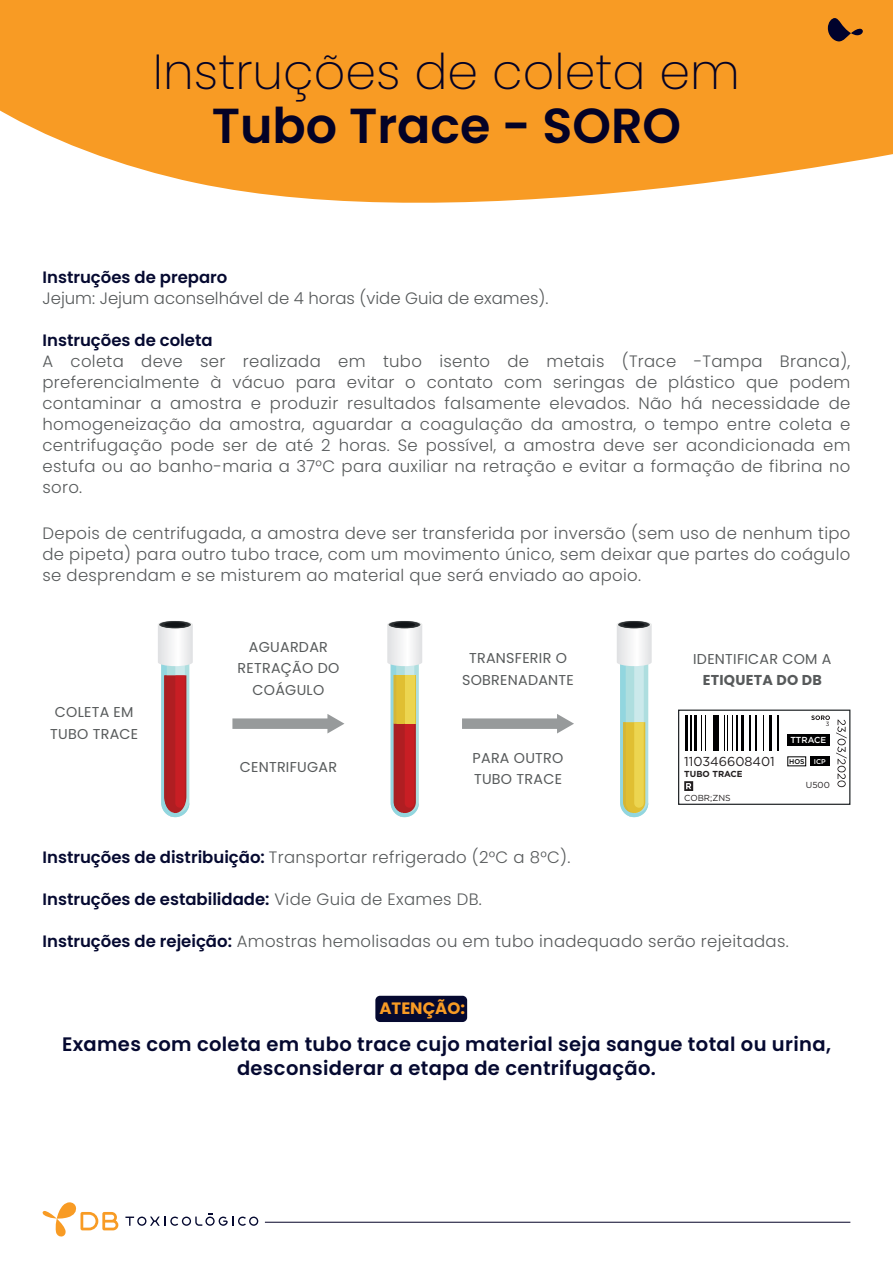
<style>
.page{position:relative;width:893px;height:1263px;background:#fff}
.page>*{position:absolute;margin:0;border:0;box-sizing:border-box;transform-origin:0 0}
.t1{font:200 49.2px "Poppins";color:#040226}
.t2{font:600 49.2px "Poppins";color:#040226}
.t3{font:600 19.5px/24px "Poppins";letter-spacing:.02em;color:#050930;text-align:center}
.t4{font:300 16.5px/21px "Poppins";letter-spacing:.02em;color:#575a5b;text-align:justify}
.t5{font:600 16.5px "Poppins";color:#050930}
.t6{font:300 16.5px "Poppins";color:#575a5b}
.t7{font:700 16.5px "Poppins";color:#f89b24}
.t8{font:14.25px/21.5px "Poppins";letter-spacing:.02em;color:#575a5b;text-align:center}
.t9{font:700 14.25px "Poppins";letter-spacing:.02em;color:#575a5b}
.t10{font:12.9px "Gotham";color:#231f20}
.t11{font:8.7px "Gotham";color:#231f20}
.t12{font:700 8.7px "Gotham";color:#231f20}
.t13{font:500 8.7px "Gotham";color:#fff}
.t14{font:500 6.9px "Gotham";color:#000001}
.t15{font:500 6.9px "Gotham";color:#fff}
.t16{font:6.15px "Gotham";color:#231f20}
.s1{font-weight:600;color:#050930}
.s2{font-weight:300;color:#575a5b}
</style>
<div class="page">
<svg style="left:0;top:0;width:893px;height:203px;background:#f8a53b"></svg>
<svg style="left:387px;top:621px;width:35px;height:196px"></svg>
<svg style="left:387px;top:621px;width:35px;height:8px"></svg>
<div style="left:390px;top:621px;width:29px;height:7px;background:#292d2f;border-radius:50%"></div>
<div style="left:394px;top:622px;width:21px;height:5px;background:#111417;border-radius:50%"></div>
<svg style="left:158px;top:621px;width:35px;height:196px"></svg>
<svg style="left:158px;top:621px;width:35px;height:8px"></svg>
<svg style="left:160px;top:621px;width:30px;height:7px"></svg>
<div style="left:161px;top:621px;width:28px;height:7px;background:#292d2f;border-radius:50%"></div>
<div style="left:164px;top:622px;width:22px;height:5px;background:#111417;border-radius:50%"></div>
<svg style="left:617px;top:621px;width:35px;height:196px"></svg>
<svg style="left:617px;top:621px;width:35px;height:8px"></svg>
<svg style="left:619px;top:621px;width:30px;height:7px"></svg>
<div style="left:620px;top:621px;width:28px;height:7px;background:#292d2f;border-radius:50%"></div>
<div style="left:623px;top:622px;width:22px;height:5px;background:#111417;border-radius:50%"></div>
<div style="left:678px;top:709px;width:172px;height:96px;background:#fff;border:1px solid #202427"></div>
<hr style="left:778px;top:715px;width:1px;height:36px;background:#000001">
<hr style="left:750px;top:715px;width:1px;height:36px;background:#000001">
<hr style="left:756px;top:715px;width:1px;height:36px;background:#000001">
<hr style="left:763px;top:715px;width:1px;height:36px;background:#000001">
<div style="left:713px;top:715px;width:5px;height:36px;background:#000001"></div>
<hr style="left:741px;top:715px;width:2px;height:36px;background:#000001">
<hr style="left:732px;top:715px;width:1px;height:36px;background:#000001">
<hr style="left:724px;top:715px;width:1px;height:36px;background:#000001">
<hr style="left:769px;top:715px;width:3px;height:36px;background:#000001">
<hr style="left:685px;top:715px;width:3px;height:36px;background:#000001">
<hr style="left:694px;top:715px;width:2px;height:36px;background:#000001">
<hr style="left:690px;top:715px;width:1px;height:36px;background:#000001">
<hr style="left:701px;top:715px;width:1px;height:36px;background:#000001">
<hr style="left:705px;top:715px;width:1px;height:36px;background:#000001">
<hr style="left:727px;top:715px;width:1px;height:36px;background:#000001">
<hr style="left:736px;top:715px;width:1px;height:36px;background:#000001">
<div style="left:787px;top:734px;width:43px;height:11px;background:#000001"></div>
<div style="left:810px;top:757px;width:20px;height:9px;background:#000001"></div>
<svg style="left:836px;top:719px;width:11px;height:68px"></svg>
<svg style="left:811px;top:715px;width:19px;height:5px"></svg>
<svg style="left:684px;top:781px;width:9px;height:10px"></svg>
<svg style="left:232px;top:714px;width:112px;height:19px"></svg>
<svg style="left:462px;top:714px;width:112px;height:19px"></svg>
<svg style="left:125px;top:1213px;width:133px;height:13px"></svg>
<svg style="left:42px;top:1202px;width:76px;height:35px"></svg>
<hr style="left:265px;top:1222px;width:585px;height:1px;background:#040226">
<div style="left:375px;top:996px;width:92px;height:26px;background:#050930;border-radius:5px"></div>
<svg style="left:828px;top:18px;width:35px;height:23px"></svg>
<h1 class="t1" style="left:153px;top:43px;width:589px">Instruções de coleta em</h1>
<h1 class="t2" style="left:212px;top:98px;width:471px">Tubo Trace - SORO</h1>
<p class="t5" style="left:43px;top:267px;width:186px">Instruções de preparo</p>
<p class="t6" style="left:43px;top:288px;width:507px">Jejum: Jejum aconselhável de 4 horas (vide Guia de exames).</p>
<p class="t5" style="left:43px;top:330px;width:172px">Instruções de coleta</p>
<p class="t4" style="left:43px;top:351px;width:809px">A coleta deve ser realizada em tubo isento de metais (Trace -Tampa Branca), preferencialmente à vácuo para evitar o contato com seringas de plástico que podem contaminar a amostra e produzir resultados falsamente elevados. Não há necessidade de homogeneização da amostra, aguardar a coagulação da amostra, o tempo entre coleta e centrifugação pode ser de até 2 horas. Se possível, a amostra deve ser acondicionada em estufa ou ao banho-maria a 37°C para auxiliar na retração e evitar a formação de fibrina no soro.</p>
<p class="t4" style="left:43px;top:522px;width:809px">Depois de centrifugada, a amostra deve ser transferida por inversão (sem uso de nenhum tipo de pipeta) para outro tubo trace, com um movimento único, sem deixar que partes do coágulo se desprendam e se misturem ao material que será enviado ao apoio.</p>
<p class="t8" style="left:50px;top:702px;width:89px">COLETA EM<br>TUBO TRACE</p>
<p class="t8" style="left:238px;top:636px;width:103px">AGUARDAR<br>RETRAÇÃO DO<br>COÁGULO</p>
<p class="t8" style="left:462px;top:647px;width:113px">TRANSFERIR O<br>SOBRENADANTE</p>
<p class="t8" style="left:240px;top:756px;width:99px">CENTRIFUGAR</p>
<p class="t8" style="left:473px;top:747px;width:92px;text-align:left">PARA OUTRO<br>TUBO TRACE</p>
<p class="t8" style="left:693px;top:648px;width:140px">IDENTIFICAR COM A</p>
<p class="t9" style="left:703px;top:672px;width:121px">ETIQUETA DO DB</p>
<p class="t10" style="left:684px;top:753px;width:92px">110346608401</p>
<p class="t12" style="left:684px;top:768px;width:60px">TUBO TRACE</p>
<p class="t11" style="left:684px;top:792px;width:48px">COBR;ZNS</p>
<p class="t16" style="left:826px;top:720px;width:5px">3</p>
<p class="t13" style="left:790px;top:734px;width:37px">TTRACE</p>
<p class="t14" style="left:789px;top:757px;width:17px">HOS</p>
<p class="t15" style="left:814px;top:757px;width:13px">ICP</p>
<p class="t11" style="left:806px;top:779px;width:26px">U500</p>
<p class="t4" style="left:43px;top:846px;width:529px"><span class="s1">Instruções de distribuição:</span> Transportar refrigerado (2°C a 8°C).</p>
<p class="t5" style="left:43px;top:889px;width:441px">Instruções de estabilidade: <span class="s2">Vide Guia de Exames DB.</span></p>
<p class="t4" style="left:43px;top:930px;width:748px"><span class="s1">Instruções de rejeição:</span> Amostras hemolisadas ou em tubo inadequado serão rejeitadas.</p>
<p class="t7" style="left:379px;top:998px;width:87px">ATENÇÃO:</p>
<p class="t3" style="left:62px;top:1032px;width:770px">Exames com coleta em tubo trace cujo material seja sangue total ou urina, desconsiderar a etapa de centrifugação.</p>
</div>
